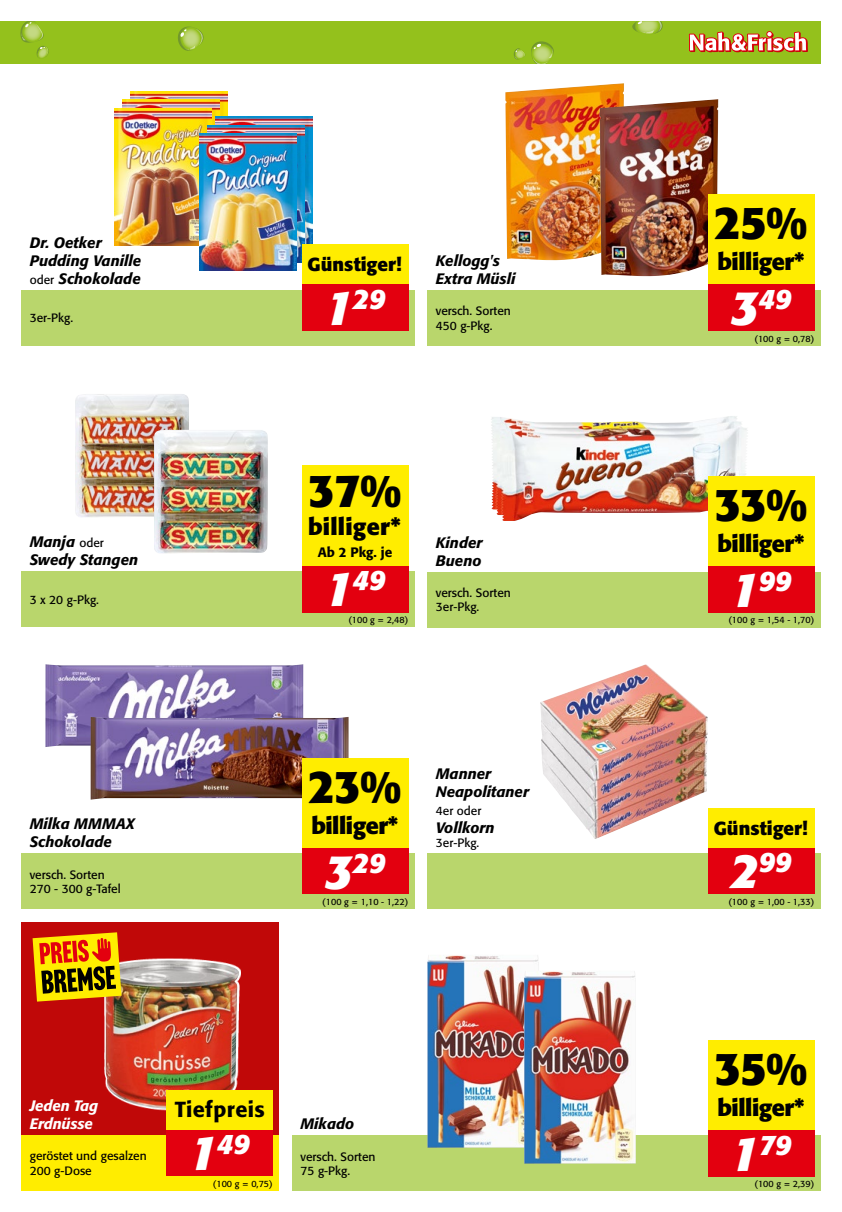
<style>
.page{position:relative;width:842px;height:1212px;background:#fff}
.page>*{position:absolute;margin:0;border:0;box-sizing:border-box;transform-origin:0 0}
.t1{font:700 45.9px "Formata";color:#000}
.t2{font:700 45.75px "Formata";letter-spacing:-.02em;color:#000}
.t3{font:italic 700 28.05px "Formata";color:#fff}
.t4{font:700 23.25px "Formata";letter-spacing:-.02em;color:#000}
.t5{font:700 23.25px "Formata";letter-spacing:.01em;color:#000}
.t6{font:500 21.6px "Formata";letter-spacing:.02em;color:#000}
.t7{font:700 18.75px "Formata";color:#000}
.t8{font:italic 500 15px/18px "Formata";color:#000}
.t9{font:italic 500 15px/18px "Formata";letter-spacing:-.01em;color:#fff}
.t10{font:500 13.5px "Formata";color:#000}
.t11{font:12px/14.4px "Formata";color:#000}
.t12{font:9px "Formata";color:#000}
.s1{font-weight:400;font-style:normal;font-size:12px}
.s2{font-size:48px}
</style>
<div class="page">
<div style="left:0;top:21px;width:821px;height:43px;background:#94c11c"></div>
<svg style="left:20px;top:21px;width:29px;height:37px"></svg>
<svg style="left:632px;top:21px;width:31px;height:13px"></svg>
<svg style="left:531px;top:41px;width:23px;height:23px"></svg>
<svg style="left:514px;top:48px;width:11px;height:12px"></svg>
<svg style="left:178px;top:27px;width:26px;height:24px"></svg>
<svg style="left:689px;top:31px;width:119px;height:21px"></svg>
<img style="left:131px;top:92px;width:97px;height:25px">
<img style="left:505px;top:83px;width:119px;height:177px">
<img style="left:600px;top:99px;width:118px;height:177px">
<img style="left:123px;top:100px;width:97px;height:25px">
<img style="left:75px;top:394px;width:114px;height:123px">
<img style="left:154px;top:430px;width:114px;height:124px">
<img style="left:491px;top:416px;width:257px;height:105px">
<img style="left:45px;top:664px;width:258px;height:83px">
<img style="left:91px;top:717px;width:258px;height:83px">
<img style="left:540px;top:664px;width:168px;height:175px">
<div style="left:21px;top:290px;width:394px;height:55px;background:#b9d66c"></div>
<div style="left:427px;top:290px;width:394px;height:55px;background:#b9d66c"></div>
<div style="left:21px;top:572px;width:394px;height:55px;background:#b9d66c"></div>
<div style="left:427px;top:572px;width:394px;height:55px;background:#b9d66c"></div>
<div style="left:21px;top:854px;width:394px;height:55px;background:#b9d66c"></div>
<div style="left:427px;top:854px;width:394px;height:55px;background:#b9d66c"></div>
<div style="left:292px;top:1136px;width:529px;height:55px;background:#b9d66c"></div>
<div style="left:708px;top:284px;width:106px;height:47px;background:#e3000f"></div>
<div style="left:708px;top:195px;width:106px;height:89px;background:#ffed00"></div>
<div style="left:708px;top:566px;width:106px;height:46px;background:#e3000f"></div>
<div style="left:708px;top:476px;width:106px;height:90px;background:#ffed00"></div>
<div style="left:302px;top:847px;width:106px;height:47px;background:#e3000f"></div>
<div style="left:302px;top:758px;width:106px;height:89px;background:#ffed00"></div>
<div style="left:708px;top:1129px;width:106px;height:47px;background:#e3000f"></div>
<div style="left:708px;top:1040px;width:106px;height:89px;background:#ffed00"></div>
<div style="left:21px;top:922px;width:258px;height:269px;background:#c00808"></div>
<div style="left:21px;top:1135px;width:258px;height:56px;background:#ffed00"></div>
<svg style="left:136px;top:958px;width:105px;height:152px"></svg>
<img style="left:104px;top:960px;width:135px;height:149px">
<div style="left:166px;top:1129px;width:107px;height:47px;background:#e3000f"></div>
<div style="left:166px;top:1090px;width:107px;height:39px;background:#ffed00"></div>
<svg style="left:33px;top:932px;width:88px;height:69px;background:#c28204"></svg>
<img style="left:427px;top:955px;width:112px;height:193px">
<img style="left:524px;top:971px;width:112px;height:192px">
<div style="left:708px;top:847px;width:106px;height:47px;background:#e3000f"></div>
<div style="left:708px;top:808px;width:106px;height:39px;background:#ffed00"></div>
<div style="left:302px;top:566px;width:106px;height:46px;background:#e3000f"></div>
<div style="left:302px;top:465px;width:106px;height:101px;background:#ffed00"></div>
<img style="left:115px;top:108px;width:97px;height:138px">
<img style="left:215px;top:117px;width:97px;height:128px">
<img style="left:207px;top:125px;width:97px;height:137px">
<img style="left:199px;top:134px;width:97px;height:137px">
<div style="left:302px;top:284px;width:106px;height:47px;background:#e3000f"></div>
<div style="left:302px;top:245px;width:106px;height:39px;background:#ffed00"></div>
<p class="t8" style="left:30px;top:233px;width:113px">Dr. Oetker<br>Pudding Vanille <span class="s1">oder</span> Schokolade</p>
<h3 class="t7" style="left:308px;top:253px;width:96px">Günstiger!</h3>
<p class="t8" style="left:436px;top:251px;width:81px">Kellogg's<br>Extra Müsli</p>
<h3 class="t3" style="left:325px;top:281px;width:62px"><span class="s2">1</span>29</h3>
<p class="t11" style="left:30px;top:311px;width:45px">3er-Pkg.</p>
<p class="t11" style="left:436px;top:304px;width:76px">versch. Sorten<br>450 g-Pkg.</p>
<h1 class="t1" style="left:308px;top:462px;width:95px">37%</h1>
<h3 class="t5" style="left:308px;top:512px;width:94px">billiger*</h3>
<p class="t10" style="left:318px;top:544px;width:76px">Ab 2 Pkg. je</p>
<p class="t8" style="left:436px;top:533px;width:48px">Kinder<br>Bueno</p>
<p class="t8" style="left:30px;top:533px;width:110px">Manja <span class="s1">oder<br></span>Swedy Stangen</p>
<h3 class="t3" style="left:325px;top:563px;width:62px"><span class="s2">1</span>49</h3>
<p class="t11" style="left:30px;top:592px;width:71px">3 x 20 g-Pkg.</p>
<p class="t11" style="left:436px;top:585px;width:76px">versch. Sorten<br>3er-Pkg.</p>
<p class="t12" style="left:348px;top:614px;width:61px">(100 g = 2,48)</p>
<p class="t8" style="left:30px;top:815px;width:107px">Milka MMMAX<br>Schokolade</p>
<p class="t11" style="left:30px;top:867px;width:93px">versch. Sorten<br>270 - 300 g-Tafel</p>
<h2 class="t2" style="left:308px;top:758px;width:95px">23%</h2>
<h3 class="t4" style="left:311px;top:811px;width:89px">billiger*</h3>
<h3 class="t3" style="left:325px;top:845px;width:62px"><span class="s2">3</span>29</h3>
<p class="t12" style="left:322px;top:896px;width:87px">(100 g = 1,10 - 1,22)</p>
<p class="t8" style="left:436px;top:764px;width:95px">Manner<br>Neapolitaner</p>
<p class="t11" style="left:436px;top:803px;width:47px">4er oder</p>
<p class="t8" style="left:436px;top:818px;width:60px">Vollkorn</p>
<p class="t11" style="left:436px;top:836px;width:45px">3er-Pkg.</p>
<p class="t9" style="left:30px;top:1097px;width:70px">Jeden Tag<br>Erdnüsse</p>
<p class="t11" style="left:30px;top:1149px;width:118px">geröstet und gesalzen<br>200 g-Dose</p>
<h3 class="t6" style="left:175px;top:1096px;width:92px">Tiefpreis</h3>
<h3 class="t3" style="left:189px;top:1126px;width:62px"><span class="s2">1</span>49</h3>
<p class="t12" style="left:213px;top:1178px;width:61px">(100 g = 0,75)</p>
<p class="t8" style="left:300px;top:1115px;width:55px">Mikado</p>
<p class="t11" style="left:300px;top:1149px;width:76px">versch. Sorten<br>75 g-Pkg.</p>
<h2 class="t2" style="left:714px;top:195px;width:95px">25%</h2>
<h3 class="t4" style="left:717px;top:248px;width:89px">billiger*</h3>
<h3 class="t3" style="left:731px;top:282px;width:62px"><span class="s2">3</span>49</h3>
<p class="t12" style="left:754px;top:333px;width:61px">(100 g = 0,78)</p>
<h2 class="t2" style="left:714px;top:476px;width:95px">33%</h2>
<h3 class="t4" style="left:717px;top:529px;width:89px">billiger*</h3>
<h3 class="t3" style="left:731px;top:564px;width:62px"><span class="s2">1</span>99</h3>
<p class="t12" style="left:728px;top:615px;width:87px">(100 g = 1,54 - 1,70)</p>
<h3 class="t7" style="left:714px;top:816px;width:96px">Günstiger!</h3>
<h3 class="t3" style="left:731px;top:845px;width:62px"><span class="s2">2</span>99</h3>
<p class="t12" style="left:728px;top:896px;width:87px">(100 g = 1,00 - 1,33)</p>
<h2 class="t2" style="left:714px;top:1040px;width:95px">35%</h2>
<h3 class="t4" style="left:717px;top:1093px;width:89px">billiger*</h3>
<h3 class="t3" style="left:731px;top:1128px;width:62px"><span class="s2">1</span>79</h3>
<p class="t12" style="left:754px;top:1178px;width:61px">(100 g = 2,39)</p>
</div>
